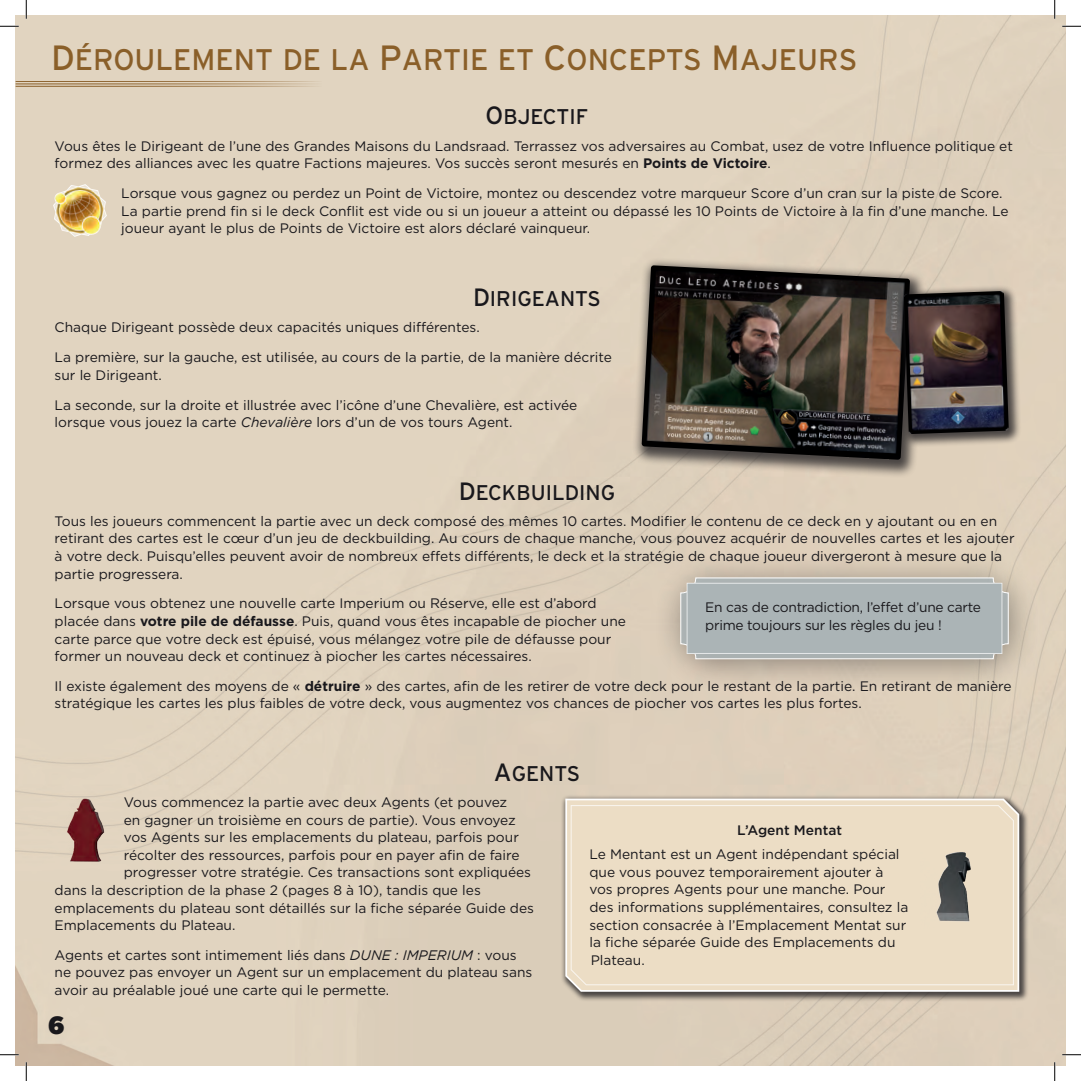
<style>
.page{position:relative;width:1081px;height:1081px;background:#fff}
.page>*{position:absolute;margin:0;border:0;box-sizing:border-box;transform-origin:0 0}
.t1{font:29.75px "Interstate Regular SC850";color:#8a5f29}
.t2{font:900 25px "Gotham";color:#19181c}
.t3{font:21.25px "Interstate Regular SC850";color:#19181c}
.t4{font:13.75px/17.5px "Gotham";color:#19181c}
.t5{font:13.75px/17.5px "Gotham";letter-spacing:-.02em;color:#19181c}
.t6{font:500 13.75px "Gotham";color:#19181c}
.s1{font-size:35px}
.s2{font-size:25px}
.s3{font-weight:700}
.s4{font-style:italic}
</style>
<div class="page">
<div style="left:16px;top:16px;width:1048px;height:1048px;background:#e1d4c0"></div>
<hr style="left:16px;top:86px;width:306px;height:1px;background:#8a5f29">
<hr style="left:16px;top:81px;width:306px;height:1px;background:#8a5f29">
<hr style="left:16px;top:83px;width:306px;height:1px;background:#8a5f29">
<div style="left:560px;top:794px;width:468px;height:207px;background:#19181c;opacity:.75"></div>
<svg style="left:564px;top:797px;width:455px;height:195px"></svg>
<div style="left:570px;top:804px;width:444px;height:181px;background:#ecddc5"></div>
<img style="left:914px;top:852px;width:79px;height:78px">
<img style="left:55px;top:797px;width:62px;height:78px">
<div style="left:631px;top:257px;width:295px;height:221px;background:#19181c;opacity:.75"></div>
<img style="left:641px;top:265px;width:268px;height:194px">
<div style="left:896px;top:285px;width:125px;height:163px;background:#19181c;opacity:.75"></div>
<img style="left:903px;top:291px;width:105px;height:143px">
<div style="left:653px;top:552px;width:387px;height:140px;background:#19181c;opacity:.47"></div>
<svg style="left:680px;top:577px;width:327px;height:81px;background:#b5bab9"></svg>
<div style="left:680px;top:577px;width:328px;height:82px;border:1px solid #fff;border-radius:15px"></div>
<div style="left:687px;top:583px;width:314px;height:70px;background:#abb4b6"></div>
<div style="left:686px;top:582px;width:315px;height:71px;border:1px solid #fff"></div>
<img style="left:54px;top:184px;width:53px;height:53px">
<svg style="left:0;top:25px;width:19px;height:2px"></svg>
<svg style="left:1061px;top:25px;width:19px;height:2px"></svg>
<svg style="left:0;top:1053px;width:19px;height:2px"></svg>
<svg style="left:1061px;top:1053px;width:19px;height:2px"></svg>
<svg style="left:25px;top:0;width:2px;height:19px"></svg>
<svg style="left:25px;top:1061px;width:2px;height:19px"></svg>
<svg style="left:1053px;top:0;width:2px;height:19px"></svg>
<svg style="left:1053px;top:1061px;width:2px;height:19px"></svg>
<h1 class="t1" style="left:51px;top:43px;width:807px"><span class="s1">D</span>ÉROULEMENT DE LA <span class="s1">P</span>ARTI E ET <span class="s1">C</span>ONCEPTS <span class="s1">M</span>AJEURS</h1>
<h3 class="t3" style="left:485px;top:105px;width:104px"><span class="s2">O</span>BJECTI F</h3>
<p class="t4" style="left:55px;top:137px;width:959px">Vous êtes le Dirigeant de l’une des Grandes Maisons du Landsraad. Terrassez vos adversaires au Combat, usez de votre Influence politique et formez des alliances avec les quatre Factions majeures. Vos succès seront mesurés en <span class="s3">Points de Victoire</span>.</p>
<p class="t4" style="left:121px;top:184px;width:888px">Lorsque vous gagnez ou perdez un Point de Victoire, montez ou descendez votre marqueur Score d’un cran sur la piste de Score.<br>La partie prend fin si le deck Conflit est vide ou si un joueur a atteint ou dépassé les 10 Points de Victoire à la fin d’une manche. Le joueur ayant le plus de Points de Victoire est alors déclaré vainqueur.</p>
<h3 class="t3" style="left:473px;top:286px;width:129px"><span class="s2">D</span>I RIGEANTS</h3>
<p class="t4" style="left:55px;top:312px;width:558px;line-height:29.9px">Chaque Dirigeant possède deux capacités uniques différentes.<br>La première, sur la gauche, est utilisée, au cours de la partie, de la manière décrite</p>
<p class="t4" style="left:55px;top:359px;width:524px;line-height:29.9px">sur le Dirigeant.<br>La seconde, sur la droite et illustrée avec l’icône d’une Chevalière, est activée</p>
<p class="t4" style="left:55px;top:413px;width:459px">lorsque vous jouez la carte <span class="s4">Chevalière</span> lors d’un de vos tours Agent.</p>
<h3 class="t3" style="left:458px;top:480px;width:158px"><span class="s2">D</span>ECKBUI LDI NG</h3>
<p class="t4" style="left:55px;top:512px;width:961px">Tous les joueurs commencent la partie avec un deck composé des mêmes 10 cartes. Modifier le contenu de ce deck en y ajoutant ou en en retirant des cartes est le cœur d’un jeu de deckbuilding. Au cours de chaque manche, vous pouvez acquérir de nouvelles cartes et les ajouter à votre deck. Puisqu’elles peuvent avoir de nombreux effets différents, le deck et la stratégie de chaque joueur divergeront à mesure que la partie progressera.</p>
<p class="t4" style="left:55px;top:594px;width:572px">Lorsque vous obtenez une nouvelle carte Imperium ou Réserve, elle est d’abord placée dans <span class="s3">votre pile de défausse</span>. Puis, quand vous êtes incapable de piocher une carte parce que votre deck est épuisé, vous mélangez votre pile de défausse pour former un nouveau deck et continuez à piocher les cartes nécessaires.</p>
<p class="t4" style="left:55px;top:676px;width:958px">Il existe également des moyens de « <span class="s3">détruire</span> » des cartes, afin de les retirer de votre deck pour le restant de la partie. En retirant de manière stratégique les cartes les plus faibles de votre deck, vous augmentez vos chances de piocher vos cartes les plus fortes.</p>
<p class="t5" style="left:705px;top:598px;width:277px">En cas de contradiction, l’effet d’une carte prime toujours sur les règles du jeu !</p>
<h3 class="t3" style="left:493px;top:761px;width:88px"><span class="s2">A</span>GENTS</h3>
<p class="t4" style="left:124px;top:793px;width:385px">Vous commencez la partie avec deux Agents (et pouvez</p>
<p class="t4" style="left:124px;top:810px;width:393px">en gagner un troisième en cours de partie). Vous envoyez</p>
<p class="t4" style="left:124px;top:828px;width:396px">vos Agents sur les emplacements du plateau, parfois pour</p>
<p class="t4" style="left:124px;top:845px;width:397px">récolter des ressources, parfois pour en payer afin de faire</p>
<p class="t4" style="left:124px;top:863px;width:409px">progresser votre stratégie. Ces transactions sont expliquées</p>
<p class="t4" style="left:55px;top:880px;width:427px">dans la description de la phase 2 (pages 8 à 10), tandis que les</p>
<p class="t4" style="left:55px;top:898px;width:481px">emplacements du plateau sont détaillés sur la fiche séparée Guide des</p>
<p class="t4" style="left:55px;top:915px;width:182px">Emplacements du Plateau.</p>
<p class="t4" style="left:55px;top:945px;width:479px">Agents et cartes sont intimement liés dans <span class="s4">DUNE : IMPERIUM</span> : vous ne pouvez pas envoyer un Agent sur un emplacement du plateau sans avoir au préalable joué une carte qui le permette.</p>
<h2 class="t2" style="left:48px;top:1007px;width:18px">6</h2>
<p class="t6" style="left:737px;top:820px;width:106px">L’Agent Mentat</p>
<p class="t4" style="left:589px;top:845px;width:320px">Le Mentant est un Agent indépendant spécial que vous pouvez temporairement ajouter à vos propres Agents pour une manche. Pour des informations supplémentaires, consultez la section consacrée à l’Emplacement Mentat sur la fiche séparée Guide des Emplacements du Plateau.</p>
</div>
